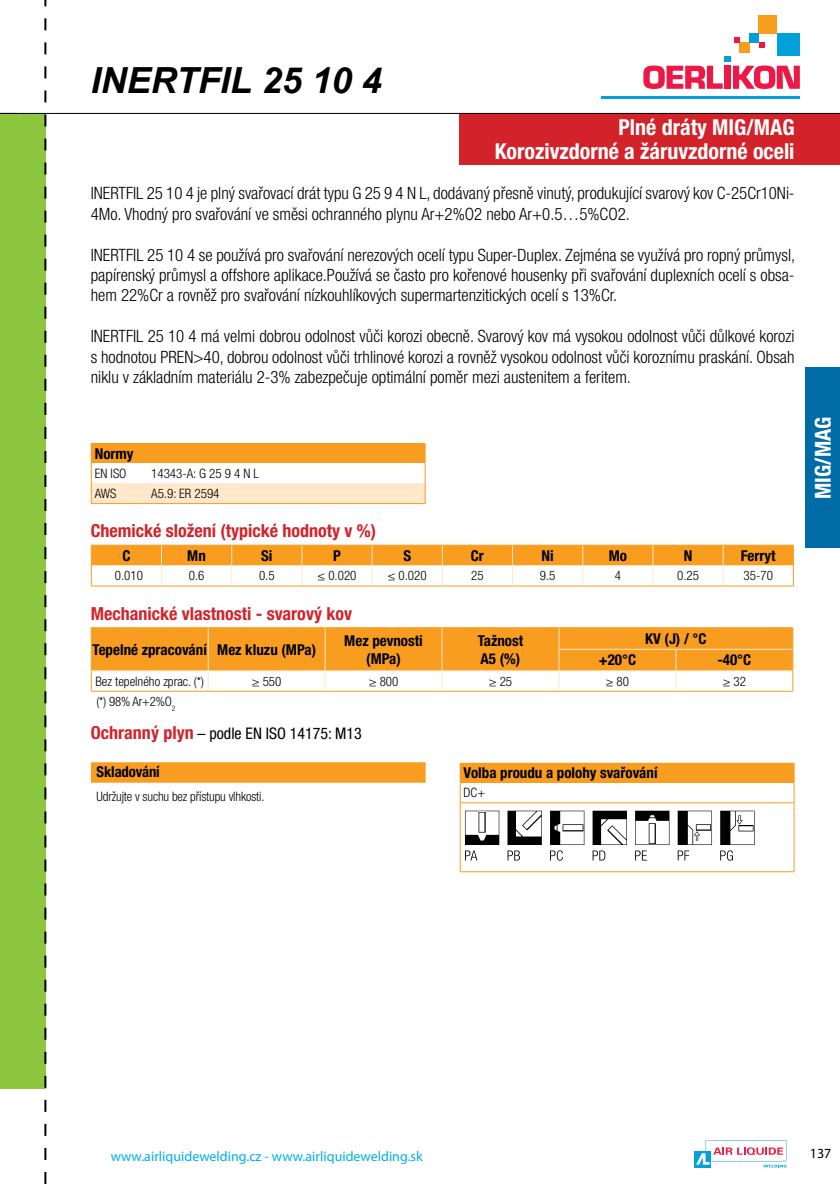
<style>
.page{position:relative;width:840px;height:1191px;background:#fff}
.page>*{position:absolute;margin:0;border:0;box-sizing:border-box;transform-origin:0 0}
.t1{font:italic 700 36px "Arial";color:#000}
.t2{font:700 condensed 22px/24px "Helvetica Neue LT Pro";color:#fff;text-align:right}
.t3{font:700 condensed 18px "Helvetica Neue LT Pro";color:#d2232a}
.t4{font:300 condensed 17px/20.4px "Helvetica Neue LT Pro";color:#000;text-align:justify}
.t5{font:condensed 16px "Helvetica Neue LT Pro";color:#000}
.t6{font:700 condensed 15px/18px "Helvetica Neue LT Pro";color:#000;text-align:center}
.t7{font:14px "Myriad Pro";color:#00aeef}
.t8{font:14px "Myriad Pro";color:#000}
.t9{font:300 condensed 13px "Helvetica Neue LT Pro";color:#000}
.s1{font-weight:700;font-size:18px;color:#d2232a}
</style>
<div class="page">
<div style="left:459px;top:113px;width:380px;height:51px;background:#d2232a"></div>
<div style="left:0;top:113px;width:45px;height:976px;background:#8dc63f"></div>
<hr style="left:0;top:113px;width:839px;height:1px;background:#000">
<svg style="left:44px;top:0;width:2px;height:1184px"></svg>
<hr style="left:601px;top:96px;width:198px;height:2px;background:#00a0da">
<div style="left:738px;top:42px;width:11px;height:11px;background:#f99d1c"></div>
<div style="left:758px;top:15px;width:18px;height:18px;background:#f99d1c"></div>
<svg style="left:734px;top:37px;width:4px;height:5px"></svg>
<svg style="left:758px;top:42px;width:5px;height:6px"></svg>
<div style="left:749px;top:33px;width:9px;height:9px;background:#00a0da"></div>
<div style="left:776px;top:33px;width:23px;height:23px;background:#00a0da"></div>
<svg style="left:643px;top:56px;width:156px;height:33px"></svg>
<svg style="left:694px;top:1140px;width:92px;height:27px"></svg>
<div style="left:805px;top:367px;width:34px;height:181px;background:#006ca7"></div>
<div style="left:460px;top:763px;width:333px;height:19px;background:#f99d20"></div>
<hr style="left:459px;top:763px;width:335px;height:1px;background:#f99d20">
<hr style="left:459px;top:782px;width:335px;height:1px;background:#f99d20">
<svg style="left:459px;top:764px;width:1px;height:38px"></svg>
<svg style="left:793px;top:764px;width:1px;height:38px"></svg>
<hr style="left:459px;top:802px;width:335px;height:1px;background:#f99d20">
<hr style="left:459px;top:803px;width:1px;height:68px;background:#f99d20">
<hr style="left:793px;top:803px;width:1px;height:68px;background:#f99d20">
<hr style="left:459px;top:871px;width:335px;height:1px;background:#f99d20">
<div style="left:91px;top:762px;width:334px;height:20px;background:#f99d20"></div>
<svg style="left:464px;top:810px;width:35px;height:50px"></svg>
<svg style="left:507px;top:810px;width:34px;height:50px"></svg>
<svg style="left:550px;top:810px;width:34px;height:50px"></svg>
<svg style="left:592px;top:810px;width:34px;height:50px"></svg>
<svg style="left:635px;top:810px;width:34px;height:50px"></svg>
<svg style="left:677px;top:810px;width:34px;height:50px"></svg>
<svg style="left:720px;top:810px;width:34px;height:50px"></svg>
<hr style="left:91px;top:627px;width:117px;height:1px;background:#f99d20">
<hr style="left:208px;top:627px;width:117px;height:1px;background:#f99d20">
<hr style="left:325px;top:627px;width:117px;height:1px;background:#f99d20">
<hr style="left:442px;top:627px;width:116px;height:1px;background:#f99d20">
<hr style="left:558px;top:627px;width:117px;height:1px;background:#f99d20">
<hr style="left:675px;top:627px;width:117px;height:1px;background:#f99d20">
<hr style="left:91px;top:691px;width:117px;height:1px;background:#f99d20">
<hr style="left:208px;top:691px;width:117px;height:1px;background:#f99d20">
<hr style="left:325px;top:691px;width:117px;height:1px;background:#f99d20">
<hr style="left:442px;top:691px;width:116px;height:1px;background:#f99d20">
<hr style="left:558px;top:691px;width:117px;height:1px;background:#f99d20">
<hr style="left:675px;top:691px;width:117px;height:1px;background:#f99d20">
<svg style="left:91px;top:628px;width:701px;height:63px"></svg>
<hr style="left:558px;top:649px;width:117px;height:1px;background:#ffe8cb">
<hr style="left:675px;top:649px;width:116px;height:1px;background:#ffe8cb">
<hr style="left:92px;top:670px;width:116px;height:1px;background:#ffe8cb">
<hr style="left:208px;top:670px;width:117px;height:1px;background:#ffe8cb">
<hr style="left:325px;top:670px;width:117px;height:1px;background:#ffe8cb">
<hr style="left:442px;top:670px;width:116px;height:1px;background:#ffe8cb">
<hr style="left:558px;top:670px;width:117px;height:1px;background:#ffe8cb">
<hr style="left:675px;top:670px;width:116px;height:1px;background:#ffe8cb">
<svg style="left:91px;top:545px;width:702px;height:40px"></svg>
<hr style="left:91px;top:585px;width:70px;height:1px;background:#f99d20">
<hr style="left:161px;top:585px;width:70px;height:1px;background:#f99d20">
<hr style="left:231px;top:585px;width:71px;height:1px;background:#f99d20">
<hr style="left:302px;top:585px;width:70px;height:1px;background:#f99d20">
<hr style="left:372px;top:585px;width:70px;height:1px;background:#f99d20">
<hr style="left:442px;top:585px;width:70px;height:1px;background:#f99d20">
<hr style="left:512px;top:585px;width:70px;height:1px;background:#f99d20">
<hr style="left:582px;top:585px;width:70px;height:1px;background:#f99d20">
<hr style="left:652px;top:585px;width:70px;height:1px;background:#f99d20">
<hr style="left:722px;top:585px;width:71px;height:1px;background:#f99d20">
<hr style="left:91px;top:443px;width:51px;height:1px;background:#f99d20">
<hr style="left:142px;top:443px;width:283px;height:1px;background:#f99d20">
<svg style="left:91px;top:444px;width:334px;height:59px"></svg>
<hr style="left:91px;top:503px;width:51px;height:1px;background:#f99d20">
<hr style="left:142px;top:503px;width:283px;height:1px;background:#f99d20">
<h1 class="t1" style="left:91px;top:57px;width:292px">INERTFIL 25 10 4</h1>
<p class="t2" style="left:494px;top:115px;width:301px">Plné dráty MIG/MAG<br>Korozivzdorné a žáruvzdorné oceli</p>
<p class="t4" style="left:91px;top:183px;width:704px">INERTFIL 25 10 4 je plný svařovací drát typu G 25 9 4 N L, dodávaný přesně vinutý, produkující svarový kov C-25Cr10Ni-<br>4Mo. Vhodný pro svařování ve směsi ochranného plynu Ar+2%O2 nebo Ar+0.5…5%CO2.</p>
<p class="t4" style="left:91px;top:244px;width:705px">INERTFIL 25 10 4 se používá pro svařování nerezových ocelí typu Super-Duplex. Zejména se využívá pro ropný průmysl, papírenský průmysl a offshore aplikace.Používá se často pro kořenové housenky při svařování duplexních ocelí s obsa&shy;hem 22%Cr a rovněž pro svařování nízkouhlíkových supermartenzitických ocelí s 13%Cr.</p>
<p class="t4" style="left:91px;top:326px;width:705px">INERTFIL 25 10 4 má velmi dobrou odolnost vůči korozi obecně. Svarový kov má vysokou odolnost vůči důlkové korozi s hodnotou PREN&gt;40, dobrou odolnost vůči trhlinové korozi a rovněž vysokou odolnost vůči koroznímu praskání. Obsah niklu v základním materiálu 2-3% zabezpečuje optimální poměr mezi austenitem a feritem.</p>
<p class="t6" style="left:95px;top:444px;width:40px">Normy</p>
<p class="t9" style="left:95px;top:465px;width:33px">EN ISO</p>
<p class="t9" style="left:151px;top:465px;width:109px">14343-A: G 25 9 4 N L</p>
<p class="t9" style="left:95px;top:486px;width:23px">AWS</p>
<p class="t9" style="left:151px;top:486px;width:70px">A5.9: ER 2594</p>
<p class="t3" style="left:91px;top:519px;width:287px">Chemické složení (typické hodnoty v %)</p>
<p class="t6" style="left:122px;top:546px;width:10px">C</p>
<p class="t6" style="left:187px;top:546px;width:20px">Mn</p>
<p class="t6" style="left:261px;top:546px;width:13px">Si</p>
<p class="t6" style="left:333px;top:546px;width:9px">P</p>
<p class="t6" style="left:403px;top:546px;width:9px">S</p>
<p class="t6" style="left:470px;top:546px;width:15px">Cr</p>
<p class="t6" style="left:541px;top:546px;width:14px">Ni</p>
<p class="t6" style="left:608px;top:546px;width:20px">Mo</p>
<p class="t6" style="left:683px;top:546px;width:10px">N</p>
<p class="t6" style="left:740px;top:546px;width:36px">Ferryt</p>
<p class="t9" style="left:115px;top:568px;width:30px">0.010</p>
<p class="t9" style="left:189px;top:568px;width:17px">0.6</p>
<p class="t9" style="left:259px;top:568px;width:17px">0.5</p>
<p class="t9" style="left:317px;top:568px;width:40px">≤ 0.020</p>
<p class="t9" style="left:387px;top:568px;width:40px">≤ 0.020</p>
<p class="t9" style="left:471px;top:568px;width:14px">25</p>
<p class="t9" style="left:539px;top:568px;width:17px">9.5</p>
<p class="t9" style="left:614px;top:568px;width:8px">4</p>
<p class="t9" style="left:676px;top:568px;width:23px">0.25</p>
<p class="t9" style="left:743px;top:568px;width:31px">35-70</p>
<p class="t3" style="left:91px;top:603px;width:263px">Mechanické vlastnosti - svarový kov</p>
<p class="t6" style="left:92px;top:640px;width:225px">Tepelné zpracování Mez kluzu (MPa)</p>
<p class="t6" style="left:344px;top:631px;width:80px">Mez pevnosti (MPa)</p>
<p class="t6" style="left:477px;top:631px;width:47px;text-align:left">Tažnost<br>A5 (%)</p>
<p class="t6" style="left:644px;top:629px;width:63px">KV (J) / °C</p>
<p class="t6" style="left:598px;top:651px;width:39px">+20°C</p>
<p class="t6" style="left:717px;top:651px;width:36px">-40°C</p>
<p class="t9" style="left:95px;top:673px;width:110px">Bez tepelného zprac. (*)</p>
<p class="t9" style="left:252px;top:673px;width:31px">≥ 550</p>
<p class="t9" style="left:368px;top:673px;width:31px">≥ 800</p>
<p class="t9" style="left:488px;top:673px;width:25px">≥ 25</p>
<p class="t9" style="left:605px;top:673px;width:25px">≥ 80</p>
<p class="t9" style="left:722px;top:673px;width:25px">≥ 32</p>
<p class="t9" style="left:97px;top:694px;width:80px">(*) 98% Ar+2%O<sub>2</sub></p>
<p class="t5" style="left:91px;top:724px;width:272px"><span class="s1">Ochranný plyn</span> – podle EN ISO 14175: M13</p>
<p class="t6" style="left:97px;top:762px;width:65px">Skladování</p>
<p class="t9" style="left:97px;top:788px;width:169px">Udržujte v suchu bez přístupu vlhkosti.</p>
<p class="t6" style="left:463px;top:763px;width:195px">Volba proudu a polohy svařování</p>
<p class="t9" style="left:463px;top:785px;width:23px">DC+</p>
<p class="t2" style="left:810px;top:499px;width:84px;rotate:-90deg">MIG/MAG</p>
<p class="t7" style="left:111px;top:1148px;width:313px">www.airliquidewelding.cz - www.airliquidewelding.sk</p>
<p class="t8" style="left:809px;top:1144px;width:23px">137</p>
</div>
